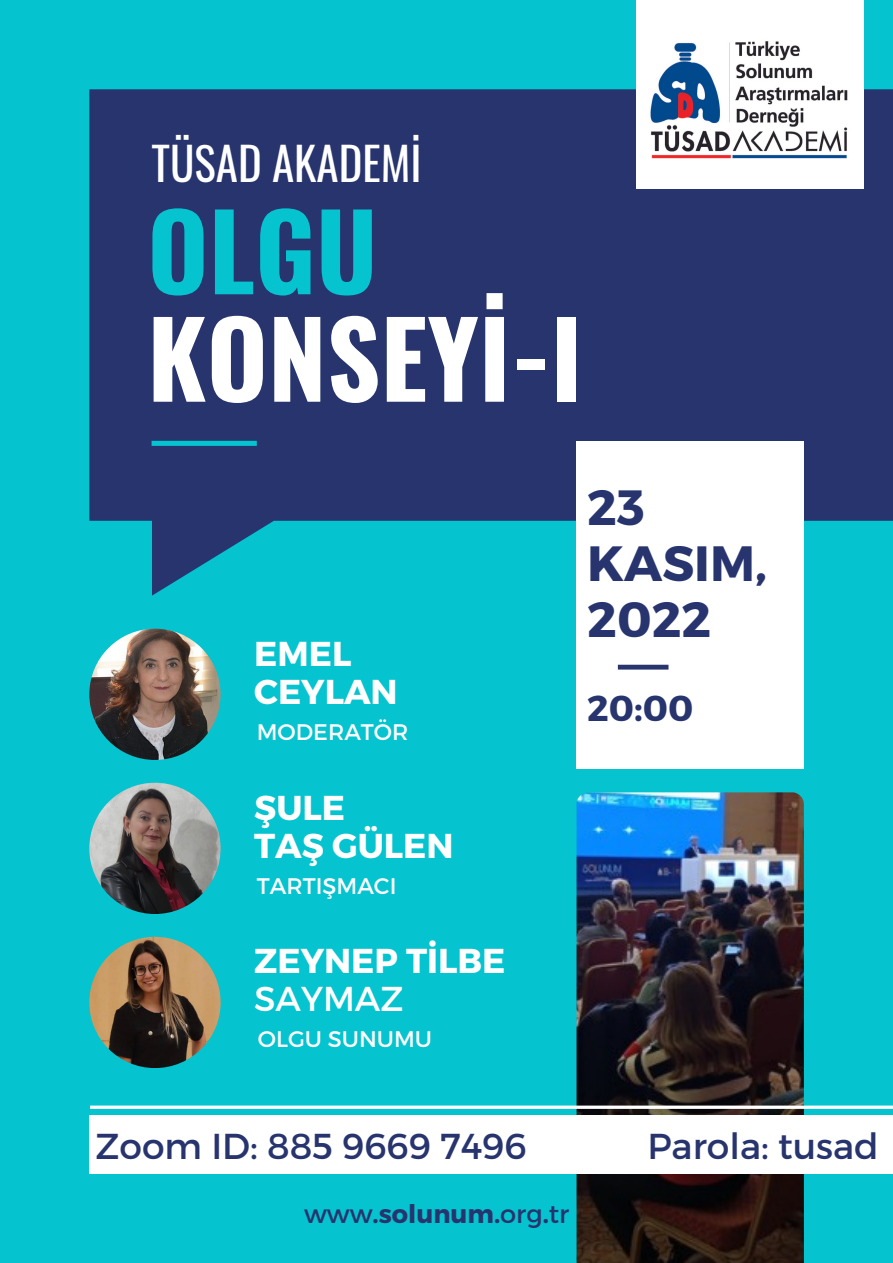
<style>
.page{position:relative;width:893px;height:1263px;background:#05c4cf}
.page>*{position:absolute;margin:0;border:0;box-sizing:border-box;transform-origin:0 0}
.t1{font:700 104.62px "Oswald";color:#fff}
.t2{font:700 104.62px "Oswald";color:#05c4cf}
.t3{font:700 49.5px/55.7px "Montserrat";color:#27346e}
.t4{font:45px "Oswald";color:#fff}
.t5{font:36px "Montserrat";color:#27346e}
.t6{font:700 36px "Montserrat";color:#27346e}
.t7{font:700 34.5px/37.7px "Montserrat";color:#fff}
.t8{font:34.5px "Montserrat";color:#fff}
.t9{font:700 25.58px "Montserrat";color:#27346e}
.t10{font:22.5px "Montserrat";color:#fff}
.s1{font-weight:400}
</style>
<div class="page">
<svg style="left:89px;top:89px;width:804px;height:507px;background:#234478"></svg>
<div style="left:576px;top:441px;width:228px;height:328px;background:#fff"></div>
<div style="left:636px;top:0;width:227px;height:189px;background:#fff"></div>
<div style="left:618px;top:665px;width:50px;height:5px;background:#27346e"></div>
<div style="left:152px;top:441px;width:105px;height:5px;background:#05c4cf"></div>
<img style="left:576px;top:792px;width:228px;height:471px">
<img style="left:89px;top:629px;width:132px;height:131px;border-radius:50%">
<img style="left:89px;top:783px;width:132px;height:131px;border-radius:50%">
<img style="left:89px;top:937px;width:132px;height:131px;border-radius:50%">
<div style="left:89px;top:1115px;width:804px;height:59px;background:#fff"></div>
<svg style="left:90px;top:1105px;width:803px;height:4px;background:#d4eced"></svg>
<img style="left:650px;top:41px;width:198px;height:118px">
<h3 class="t4" style="left:152px;top:128px;width:271px">TÜSAD AKADEMİ</h3>
<h1 class="t2" style="left:147px;top:169px;width:232px">OLGU</h1>
<h1 class="t1" style="left:147px;top:277px;width:436px">KONSEYİ-I</h1>
<p class="t7" style="left:254px;top:633px;width:145px">EMEL<br>CEYLAN</p>
<p class="t10" style="left:257px;top:717px;width:153px">MODERATÖR</p>
<p class="t7" style="left:254px;top:787px;width:201px">ŞULE<br>TAŞ GÜLEN</p>
<p class="t10" style="left:257px;top:871px;width:141px">TARTIŞMACI</p>
<p class="t7" style="left:254px;top:941px;width:253px">ZEYNEP TİLBE</p>
<p class="t8" style="left:254px;top:976px;width:151px">SAYMAZ</p>
<p class="t10" style="left:258px;top:1025px;width:176px">OLGU SUNUMU</p>
<h2 class="t3" style="left:587px;top:477px;width:181px">23<br>KASIM,<br>2022</h2>
<p class="t6" style="left:587px;top:684px;width:108px">20:00</p>
<p class="t5" style="left:96px;top:1123px;width:432px">Zoom ID: 885 9669 7496</p>
<p class="t5" style="left:647px;top:1123px;width:233px">Parola: tusad</p>
<p class="t9" style="left:304px;top:1197px;width:267px"><span class="s1">www</span>.solunum.<span class="s1">org</span>.<span class="s1">tr</span></p>
</div>
